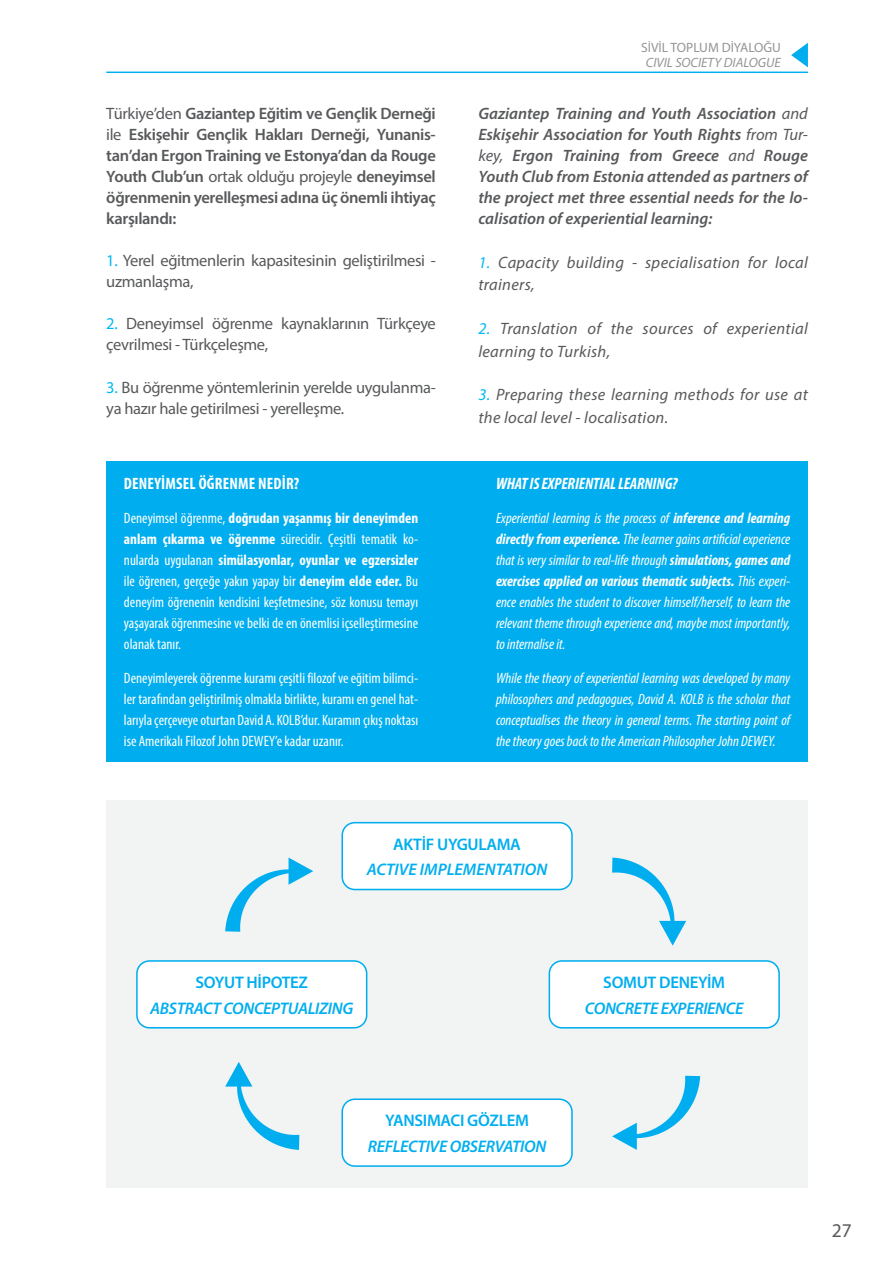
<style>
.page{position:relative;width:893px;height:1263px;background:#fff}
.page>*{position:absolute;margin:0;border:0;box-sizing:border-box;transform-origin:0 0}
.t1{font:19.5px "Myriad Pro";color:#58595b}
.t2{font:italic 600 16.8px "Myriad Pro";letter-spacing:-.02em;color:#00aeef}
.t3{font:600 16.8px "Myriad Pro";letter-spacing:-.02em;color:#00aeef}
.t4{font:italic 600 16.8px "Myriad Pro";color:#00aeef}
.t5{font:italic 600 16.5px/21px "Myriad Pro";color:#58595b;text-align:justify}
.t6{font:600 16.5px/21px "Myriad Pro";letter-spacing:-.02em;color:#58595b;text-align:justify}
.t7{font:16.5px/21px "Myriad Pro";letter-spacing:-.02em;color:#58595b}
.t8{font:italic 16.5px/22.5px "Myriad Pro";letter-spacing:.02em;color:#58595b}
.t9{font:italic 700 condensed 16.5px "Myriad Pro";letter-spacing:-.01em;color:#fff}
.t10{font:700 condensed 16.5px "Myriad Pro";letter-spacing:.01em;color:#fff}
.t11{font:italic condensed 15px/21px "Myriad Pro";color:#fff;text-align:justify}
.t12{font:condensed 15px/21px "Myriad Pro";color:#fff;text-align:justify}
.t13{font:italic 13.5px "Myriad Pro";color:#939598}
.t14{font:13.5px "Myriad Pro";color:#939598}
.s1{font-weight:400}
.s2{color:#00b9f1}
.s3{font-weight:700}
</style>
<div class="page">
<hr style="left:106px;top:72px;width:702px;height:1px;background:#00aeef">
<svg style="left:791px;top:43px;width:17px;height:24px"></svg>
<div style="left:106px;top:800px;width:702px;height:388px;background:#f2f3f3"></div>
<div style="left:106px;top:461px;width:702px;height:300px;background:#00aeef"></div>
<div style="left:549px;top:961px;width:230px;height:67px;background:#fff;border-radius:13px"></div>
<div style="left:549px;top:960px;width:231px;height:68px;border:2px solid #00aeef;border-radius:13px"></div>
<div style="left:137px;top:961px;width:230px;height:67px;background:#fff;border-radius:13px"></div>
<div style="left:136px;top:960px;width:231px;height:68px;border:2px solid #00aeef;border-radius:13px"></div>
<div style="left:342px;top:823px;width:230px;height:66px;background:#fff;border-radius:13px"></div>
<div style="left:341px;top:822px;width:232px;height:68px;border:2px solid #00aeef;border-radius:13px"></div>
<div style="left:342px;top:1099px;width:230px;height:67px;background:#fff;border-radius:13px"></div>
<div style="left:341px;top:1098px;width:232px;height:69px;border:2px solid #00aeef;border-radius:13px"></div>
<svg style="left:612px;top:857px;width:74px;height:89px"></svg>
<svg style="left:612px;top:1076px;width:88px;height:74px"></svg>
<svg style="left:225px;top:1062px;width:74px;height:88px"></svg>
<svg style="left:225px;top:857px;width:88px;height:75px"></svg>
<p class="t6" style="left:106px;top:102px;width:331px"><span class="s1">Türkiye’den</span> Gaziantep Eğitim ve Gençlik Derneği <span class="s1">ile</span> Eskişehir Gençlik Hakları Derneği, Yunanis&shy;tan’dan Ergon Training ve Estonya’dan da Rouge Youth Club’un <span class="s1">ortak olduğu projeyle</span> deneyimsel öğrenmenin yerelleşmesi adına üç önemli ihtiyaç karşılandı:</p>
<p class="t7" style="left:106px;top:250px;width:331px"><span class="s2">1.</span> Yerel eğitmenlerin kapasitesinin geliştirilmesi - uzmanlaşma,</p>
<p class="t7" style="left:106px;top:313px;width:331px"><span class="s2">2.</span> Deneyimsel öğrenme kaynaklarının Türkçeye çevrilmesi - Türkçeleşme,</p>
<p class="t7" style="left:106px;top:376px;width:331px"><span class="s2">3.</span> Bu öğrenme yöntemlerinin yerelde uygulanma&shy;ya hazır hale getirilmesi - yerelleşme.</p>
<p class="t10" style="left:124px;top:473px;width:177px">DENEYİMSEL ÖĞRENME NEDİR?</p>
<p class="t12" style="left:124px;top:507px;width:296px">Deneyimsel öğrenme, <span class="s3">doğrudan yaşanmış bir deneyimden anlam çıkarma ve öğrenme</span> sürecidir. Çeşitli tematik ko&shy;nularda uygulanan <span class="s3">simülasyonlar, oyunlar ve egzersizler </span>ile öğrenen, gerçeğe yakın yapay bir <span class="s3">deneyim elde eder.</span> Bu deneyim öğrenenin kendisini keşfetmesine, söz konusu temayı yaşayarak öğrenmesine ve belki de en önemlisi içselleştirmesine olanak tanır.</p>
<p class="t12" style="left:124px;top:667px;width:296px">Deneyimleyerek öğrenme kuramı çeşitli filozof ve eğitim bilimci&shy;ler tarafından geliştirilmiş olmakla birlikte, kuramı en genel hat&shy;larıyla çerçeveye oturtan David A. KOLB’dur. Kuramın çıkış noktası ise Amerikalı Filozof John DEWEY’e kadar uzanır.</p>
<p class="t14" style="left:641px;top:39px;width:141px">SİVİL TOPLUM DİYALOĞU</p>
<p class="t13" style="left:646px;top:54px;width:137px">CIVIL SOCIETY DIALOGUE</p>
<p class="t5" style="left:478px;top:103px;width:331px">Gaziantep Training and Youth Association <span class="s1">and </span>Eskişehir Association for Youth Rights <span class="s1">from Tur&shy;key,</span> Ergon Training from Greece <span class="s1">and</span> Rouge Youth Club from Estonia attended as partners of the project met three essential needs for the lo&shy;calisation of experiential learning:</p>
<p class="t8" style="left:478px;top:251px;width:331px"><span class="s2">1.</span> Capacity building - specialisation for local trainers,</p>
<p class="t8" style="left:478px;top:317px;width:331px"><span class="s2">2.</span> Translation of the sources of experiential learning to Turkish,</p>
<p class="t8" style="left:478px;top:383px;width:331px"><span class="s2">3.</span> Preparing these learning methods for use at the local level - localisation.</p>
<p class="t9" style="left:496px;top:473px;width:183px">WHAT IS EXPERIENTIAL LEARNING?</p>
<p class="t11" style="left:496px;top:507px;width:296px">Experiential learning is the process of <span class="s3">inference and learning directly from experience.</span> The learner gains artificial experience that is very similar to real-life through <span class="s3">simulations, games and exercises applied on various thematic subjects.</span> This experi&shy;ence enables the student to discover himself/herself, to learn the relevant theme through experience and, maybe most importantly, to internalise it.</p>
<p class="t11" style="left:496px;top:667px;width:296px">While the theory of experiential learning was developed by many philosophers and pedagogues, David A. KOLB is the scholar that conceptualises the theory in general terms. The starting point of the theory goes back to the American Philosopher John DEWEY.</p>
<p class="t3" style="left:393px;top:833px;width:129px">AKTİF UYGULAMA</p>
<p class="t4" style="left:367px;top:859px;width:182px">ACTIVE IMPLEMENTATION</p>
<p class="t3" style="left:195px;top:971px;width:114px">SOYUT HİPOTEZ</p>
<p class="t2" style="left:150px;top:997px;width:205px">ABSTRACT CONCEPTUALIZING</p>
<p class="t3" style="left:603px;top:971px;width:123px">SOMUT DENEYİM</p>
<p class="t2" style="left:585px;top:997px;width:160px">CONCRETE EXPERIENCE</p>
<p class="t3" style="left:385px;top:1110px;width:145px">YANSIMACI GÖZLEM</p>
<p class="t2" style="left:368px;top:1135px;width:180px">REFLECTIVE OBSERVATION</p>
<h1 class="t1" style="left:832px;top:1219px;width:22px">27</h1>
</div>
